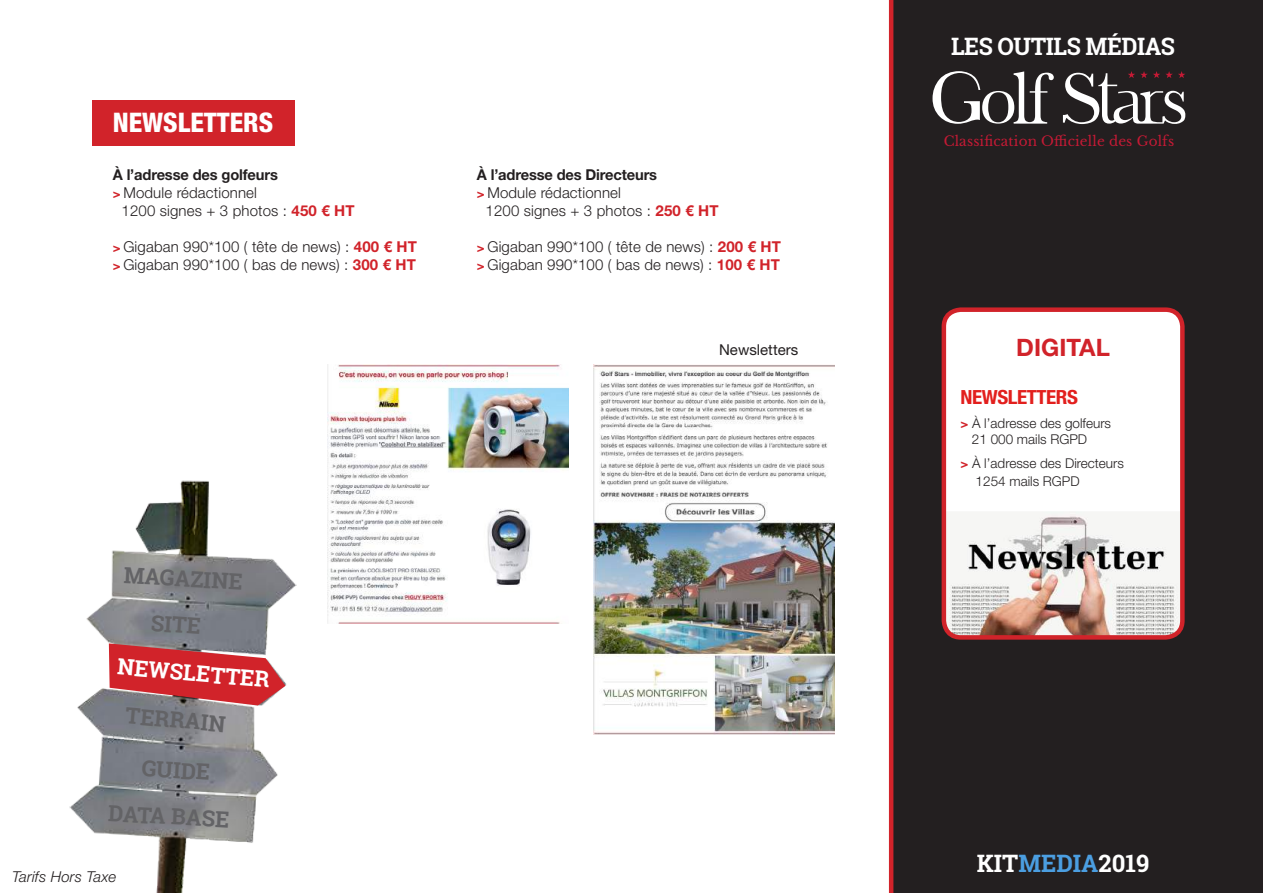
<style>
.page{position:relative;width:1263px;height:893px;background:#fff}
.page>*{position:absolute;margin:0;border:0;box-sizing:border-box;transform-origin:0 0}
.t1{font:800 condensed 27px "Helvetica Neue LT Std";color:#fff}
.t2{font:700 24px "Roboto Slab";letter-spacing:-.02em;color:#fff}
.t3{font:700 24px "Roboto Slab";color:#fff}
.t4{font:700 24px "Helvetica Neue LT Std";color:#d1232a}
.t5{font:700 22.2px/46.3px "Roboto Slab";color:#636366;text-align:center}
.t6{font:700 22.2px "Roboto Slab";color:#fff}
.t7{font:700 condensed 19.5px "Helvetica Neue LT Std";letter-spacing:-.02em;color:#e21f1d;scale:1.08 1}
.t8{font:300 15px/18px "Helvetica Neue LT Std";letter-spacing:.01em;color:#231f20}
.t9{font:700 15px "Helvetica Neue LT Std";letter-spacing:-.01em;color:#231f20}
.t10{font:italic 300 15px "Helvetica Neue LT Std";letter-spacing:.01em;color:#231f20}
.t11{font:15px "Helvetica Neue LT Std";color:#231f20}
.t12{font:13.65px "Libre Baskerville";letter-spacing:.01em;color:#c51a35}
.t13{font:300 13.5px/16.2px "Helvetica Neue LT Std";color:#231f20}
.s1{font-weight:700;font-stretch:condensed;font-size:12.6px;color:#d1232a}
.s2{font-weight:700;color:#d1232a}
.s3{color:#4b9ee1}
</style>
<div class="page">
<div style="left:890px;top:0;width:373px;height:893px;background:#231f20"></div>
<svg style="left:932px;top:71px;width:122px;height:53px"></svg>
<svg style="left:1063px;top:71px;width:122px;height:53px"></svg>
<div style="left:92px;top:100px;width:203px;height:46px;background:#d1232a"></div>
<img style="left:69px;top:440px;width:259px;height:453px">
<svg style="left:109px;top:643px;width:176px;height:62px;background:#c34a50"></svg>
<div style="left:944px;top:310px;width:238px;height:327px;background:#fff;border-radius:17px"></div>
<img style="left:946px;top:511px;width:235px;height:124px">
<div style="left:941px;top:307px;width:243px;height:333px;border:4px solid #d1232a;border-radius:17px"></div>
<img style="left:328px;top:364px;width:241px;height:260px">
<img style="left:593px;top:364px;width:241px;height:371px">
<hr style="left:889px;top:0;width:4px;height:893px;background:#d1232a">
<h1 class="t1" style="left:113px;top:106px;width:162px">NEWSLETTERS</h1>
<p class="t9" style="left:113px;top:165px;width:167px">À l’adresse des golfeurs</p>
<p class="t8" style="left:113px;top:183px;width:146px"><span class="s1">&gt;</span> Module rédactionnel</p>
<p class="t8" style="left:122px;top:201px;width:235px">1200 signes + 3 photos : <span class="s2">450 € HT</span></p>
<p class="t8" style="left:113px;top:237px;width:306px"><span class="s1">&gt;</span> Gigaban 990*100 ( tête de news) : <span class="s2">400 € HT </span><span class="s1">&gt;</span> Gigaban 990*100 ( bas de news) : <span class="s2">300 € HT</span></p>
<p class="t9" style="left:477px;top:165px;width:182px">À l’adresse des Directeurs</p>
<p class="t8" style="left:477px;top:183px;width:146px"><span class="s1">&gt;</span> Module rédactionnel</p>
<p class="t8" style="left:486px;top:201px;width:235px">1200 signes + 3 photos : <span class="s2">250 € HT</span></p>
<p class="t8" style="left:477px;top:237px;width:306px"><span class="s1">&gt;</span> Gigaban 990*100 ( tête de news) : <span class="s2">200 € HT </span><span class="s1">&gt;</span> Gigaban 990*100 ( bas de news) : <span class="s2">100 € HT</span></p>
<p class="t11" style="left:719px;top:340px;width:81px">Newsletters</p>
<h3 class="t5" style="left:125px;top:552px;width:120px;rotate:3deg">MAGAZINE</h3>
<h3 class="t5" style="left:153px;top:599px;width:52px;rotate:4deg">SITE</h3>
<h3 class="t6" style="left:119px;top:651px;width:154px;rotate:5deg">NEWSLETTER</h3>
<h3 class="t5" style="left:128px;top:692px;width:102px;rotate:5deg">TERRAIN</h3>
<h3 class="t5" style="left:112px;top:743px;width:123px;rotate:3deg">GUIDE<br>DATA BASE</h3>
<p class="t10" style="left:12px;top:868px;width:106px">Tarifs Hors Taxe</p>
<h2 class="t2" style="left:951px;top:30px;width:225px">LES OUTILS MÉDIAS</h2>
<p class="t12" style="left:944px;top:133px;width:232px">Classification Officielle des Golfs</p>
<h2 class="t4" style="left:1016px;top:332px;width:95px">DIGITAL</h2>
<h3 class="t7" style="left:961px;top:385px;width:110px">NEWSLETTERS</h3>
<p class="t13" style="left:972px;top:414px;width:141px;text-indent:-11px"><span class="s1">&gt;</span> À l’adresse des golfeurs<br>21 000 mails RGPD</p>
<p class="t13" style="left:976px;top:454px;width:150px;line-height:18px;text-indent:-15px"><span class="s1">&gt;</span> À l’adresse des Directeurs<br>1254 mails RGPD</p>
<h2 class="t3" style="left:977px;top:847px;width:174px">KIT<span class="s3">MEDIA</span>2019</h2>
</div>
